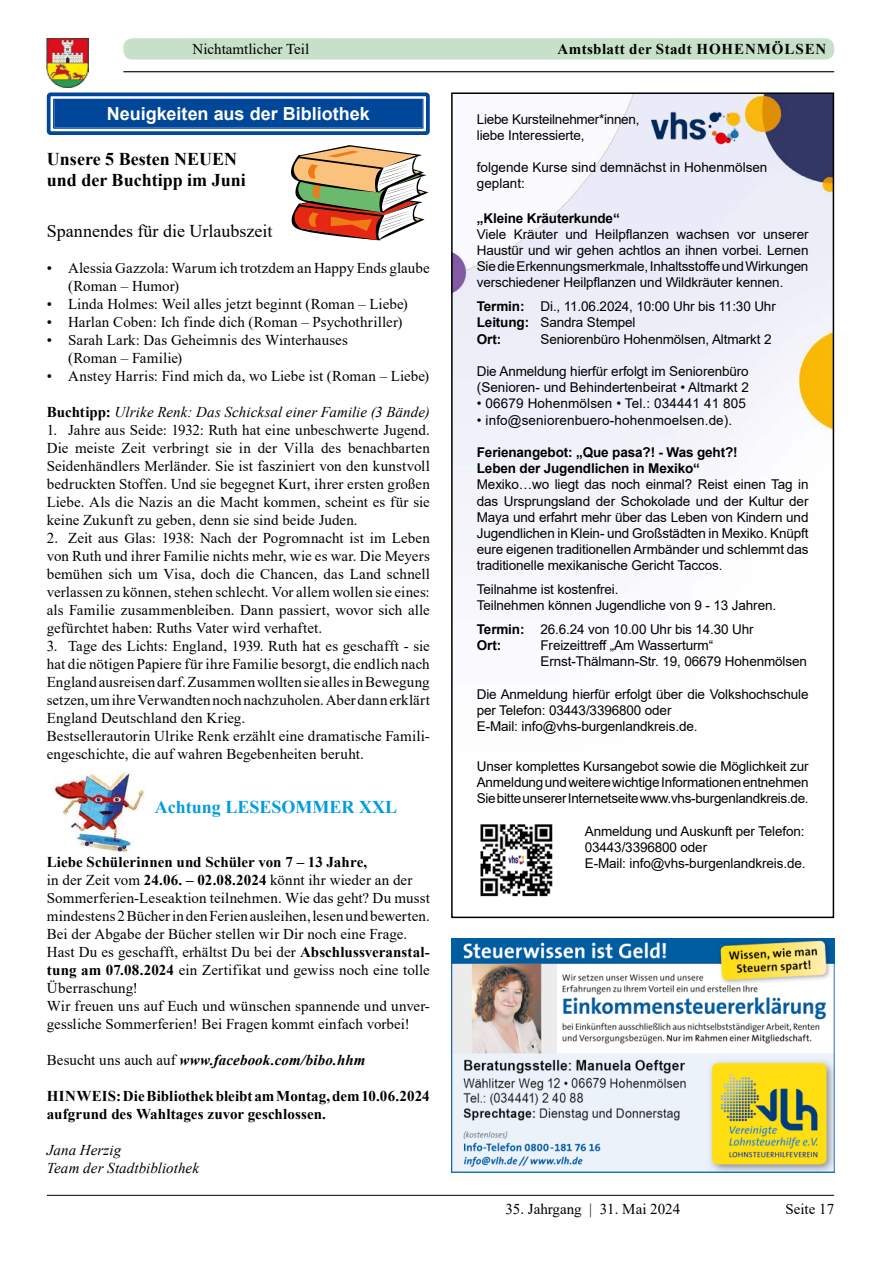
<style>
.page{position:relative;width:881px;height:1263px;background:#fff}
.page>*{position:absolute;margin:0;border:0;box-sizing:border-box;transform-origin:0 0}
.t1{font:700 18px/21.6px "Times New Roman";color:#000}
.t2{font:18px "Times New Roman";color:#000}
.t3{font:700 18px "Arial";color:#fff}
.t4{font:700 18px "Times New Roman";color:#009ddd}
.t5{font:15px/18px "Times New Roman";letter-spacing:.005em;color:#000}
.t6{font:700 15px/18px "Times New Roman";letter-spacing:.01em;color:#000}
.t7{font:italic 15px/18px "Times New Roman";letter-spacing:.005em;color:#000}
.t8{font:italic 700 15px "Times New Roman";letter-spacing:.005em;color:#000}
.t9{font:13.5px/16.2px "Arial";letter-spacing:-.01em;color:#000}
.t10{font:700 13.5px/16.2px "Arial";letter-spacing:-.01em;color:#000}
.t11{font:13.5px "Arial";letter-spacing:.01em;color:#000}
.s1{font-weight:700;font-style:normal}
.s2{font-weight:700}
.s3{font-weight:400;font-style:normal}
</style>
<div class="page">
<div style="left:123px;top:38px;width:710px;height:22px;background:#c7e0c9;border-radius:9px"></div>
<img style="left:47px;top:38px;width:42px;height:49px">
<hr style="left:47px;top:1195px;width:786px;height:1px;background:#000">
<hr style="left:123px;top:71px;width:710px;height:1px;background:#000">
<img style="left:454px;top:95px;width:376px;height:468px">
<div style="left:451px;top:92px;width:382px;height:826px;border:2px solid #000"></div>
<img style="left:643px;top:101px;width:104px;height:47px">
<img style="left:480px;top:824px;width:73px;height:73px">
<img style="left:451px;top:938px;width:382px;height:234px">
<img style="left:54px;top:771px;width:91px;height:81px">
<div style="left:47px;top:92px;width:382px;height:43px;background:#004799;border:8px solid #fff"></div>
<div style="left:47px;top:92px;width:382px;height:43px;border:4px solid #004799;border-radius:2px"></div>
<div style="left:53px;top:99px;width:370px;height:30px;border:1px solid #004799"></div>
<svg style="left:291px;top:145px;width:137px;height:95px"></svg>
<p class="t5" style="left:192px;top:40px;width:118px">Nichtamtlicher Teil</p>
<p class="t6" style="left:557px;top:40px;width:270px">Amtsblatt der Stadt Hohenmöls en</p>
<p class="t3" style="left:107px;top:101px;width:265px">Neuigkeiten aus der Bibliothek</p>
<p class="t1" style="left:47px;top:147px;width:200px">Unsere 5 Besten NEUEN und der Buchtipp im Juni</p>
<p class="t2" style="left:47px;top:218px;width:227px">Spannendes für die Urlaubszeit</p>
<p class="t5" style="left:68px;top:258px;width:363px;text-indent:-21px">• Alessia Gazzola: Warum ich trotzdem an Happy Ends glaube (Roman – Humor)</p>
<p class="t5" style="left:47px;top:294px;width:362px">• Linda Holmes: Weil alles jetzt beginnt (Roman – Liebe)</p>
<p class="t5" style="left:47px;top:312px;width:357px">• Harlan Coben: Ich finde dich (Roman – Psychothriller)</p>
<p class="t5" style="left:68px;top:330px;width:281px;text-indent:-21px">• Sarah Lark: Das Geheimnis des Winterhauses (Roman – Familie)</p>
<p class="t5" style="left:47px;top:366px;width:384px">• Anstey Harris: Find mich da, wo Liebe ist (Roman – Liebe)</p>
<p class="t7" style="left:47px;top:402px;width:384px"><span class="s1">Buchtipp:</span> Ulrike Renk: Das Schicksal einer Familie (3 Bände)</p>
<p class="t5" style="left:47px;top:420px;width:384px;text-align:justify">1. Jahre aus Seide: 1932: Ruth hat eine unbeschwerte Jugend.<br>Die meiste Zeit verbringt sie in der Villa des benachbarten Seidenhändlers Merländer. Sie ist fasziniert von den kunstvoll bedruckten Stoffen. Und sie begegnet Kurt, ihrer ersten großen Liebe. Als die Nazis an die Macht kommen, scheint es für sie keine Zukunft zu geben, denn sie sind beide Juden.</p>
<p class="t5" style="left:47px;top:528px;width:384px;text-align:justify">2. Zeit aus Glas: 1938: Nach der Pogromnacht ist im Leben von Ruth und ihrer Familie nichts mehr, wie es war. Die Meyers bemühen sich um Visa, doch die Chancen, das Land schnell verlassen zu können, stehen schlecht. Vor allem wollen sie eines: als Familie zusammenbleiben. Dann passiert, wovor sich alle gefürchtet haben: Ruths Vater wird verhaftet.</p>
<p class="t5" style="left:47px;top:636px;width:384px">3. Tage des Lichts: England, 1939. Ruth hat es geschafft - sie hat die nötigen Papiere für ihre Familie besorgt, die endlich nach England ausreisen darf. Zusammen wollten sie alles in Bewegung setzen, um ihre Verwandten noch nachzuholen. Aber dann erklärt England Deutschland den Krieg.<br>Bestsellerautorin Ulrike Renk erzählt eine dramatische Famili&shy;engeschichte, die auf wahren Begebenheiten beruht.</p>
<p class="t4" style="left:155px;top:793px;width:244px">Achtung LESESOMMER XXL</p>
<p class="t5" style="left:47px;top:852px;width:384px"><span class="s2">Liebe Schülerinnen und Schüler von 7 – 13 Jahre,<br></span>in der Zeit vom <span class="s2">24.06. – 02.08.2024</span> könnt ihr wieder an der Sommerferien-Leseaktion teilnehmen. Wie das geht? Du musst mindestens 2 Bücher in den Ferien ausleihen, lesen und bewerten.<br>Bei der Abgabe der Bücher stellen wir Dir noch eine Frage.<br>Hast Du es geschafft, erhältst Du bei der <span class="s2">Abschlussveranstal&shy;tung am 07.08.2024</span> ein Zertifikat und gewiss noch eine tolle Überraschung!<br>Wir freuen uns auf Euch und wünschen spannende und unver&shy;gessliche Sommerferien! Bei Fragen kommt einfach vorbei!</p>
<p class="t8" style="left:47px;top:1049px;width:320px"><span class="s3">Besucht uns auch auf</span> www.facebook.com/bibo.hhm</p>
<p class="t6" style="left:47px;top:1086px;width:384px">HINWEIS: Die Bibliothek bleibt am Montag, dem 10.06.2024 aufgrund des Wahltages zuvor geschlossen.</p>
<p class="t7" style="left:47px;top:1140px;width:154px">Jana Herzig<br>Team der Stadtbibliothek</p>
<p class="t9" style="left:476px;top:111px;width:164px">Liebe Kursteilnehmer*innen, liebe Interessierte,</p>
<p class="t9" style="left:476px;top:159px;width:292px">folgende Kurse sind demnächst in Hohenmölsen geplant:</p>
<p class="t10" style="left:476px;top:210px;width:144px">„Kleine Kräuterkunde“</p>
<p class="t9" style="left:476px;top:226px;width:333px;text-align:justify">Viele Kräuter und Heilpflanzen wachsen vor unserer Haustür und wir gehen achtlos an ihnen vorbei. Lernen Sie die Erkennungsmerkmale, Inhaltsstoffe und Wirkungen verschiedener Heilpflanzen und Wildkräuter kennen.</p>
<p class="t9" style="left:476px;top:298px;width:300px"><span class="s2">Termin:</span> Di., 11.06.2024, 10:00 Uhr bis 11:30 Uhr<br><span class="s2">Leitung:</span> Sandra Stempel<br><span class="s2">Ort:</span></p>
<p class="t9" style="left:540px;top:331px;width:232px">Seniorenbüro Hohenmölsen, Altmarkt 2</p>
<p class="t9" style="left:476px;top:363px;width:273px">Die Anmeldung hierfür erfolgt im Seniorenbüro (Senioren- und Behindertenbeirat • Altmarkt 2</p>
<p class="t11" style="left:476px;top:394px;width:271px">• 06679 Hohenmölsen • Tel.: 034441 41 805</p>
<p class="t11" style="left:476px;top:410px;width:257px">• info@seniorenbuero-hohenmoelsen.de).</p>
<p class="t10" style="left:476px;top:444px;width:262px">Ferienangebot: „Que pasa?! - Was geht?!<br>Leben der Jugendlichen in Mexiko“</p>
<p class="t9" style="left:476px;top:476px;width:333px;text-align:justify">Mexiko…wo liegt das noch einmal? Reist einen Tag in das Ursprungsland der Schokolade und der Kultur der Maya und erfahrt mehr über das Leben von Kindern und Jugendlichen in Klein- und Großstädten in Mexiko. Knüpft eure eigenen traditionellen Armbänder und schlemmt das traditionelle mexikanische Gericht Taccos.</p>
<p class="t9" style="left:476px;top:581px;width:301px">Teilnahme ist kostenfrei.<br>Teilnehmen können Jugendliche von 9 - 13 Jahren.</p>
<p class="t9" style="left:476px;top:621px;width:278px"><span class="s2">Termin:</span> 26.6.24 von 10.00 Uhr bis 14.30 Uhr<br><span class="s2">Ort:</span></p>
<p class="t9" style="left:540px;top:637px;width:268px">Freizeittreff „Am Wasserturm“<br>Ernst-Thälmann-Str. 19, 06679 Hohenmölsen</p>
<p class="t9" style="left:476px;top:686px;width:333px">Die Anmeldung hierfür erfolgt über die Volkshochschule per Telefon: 03443/3396800 oder<br>E-Mail: info@vhs-burgenlandkreis.de.</p>
<p class="t9" style="left:476px;top:758px;width:333px;text-align:justify">Unser komplettes Kursangebot sowie die Möglichkeit zur Anmeldung und weitere wichtige Informationen entnehmen Sie bitte unserer Internetseite www.vhs-burgenlandkreis.de.</p>
<p class="t9" style="left:584px;top:823px;width:222px">Anmeldung und Auskunft per Telefon:<br>03443/3396800 oder<br>E-Mail: info@vhs-burgenlandkreis.de.</p>
<p class="t5" style="left:505px;top:1199px;width:176px">35. Jahrgang | 31. Mai 2024</p>
<p class="t5" style="left:785px;top:1199px;width:50px">Seite 17</p>
</div>
